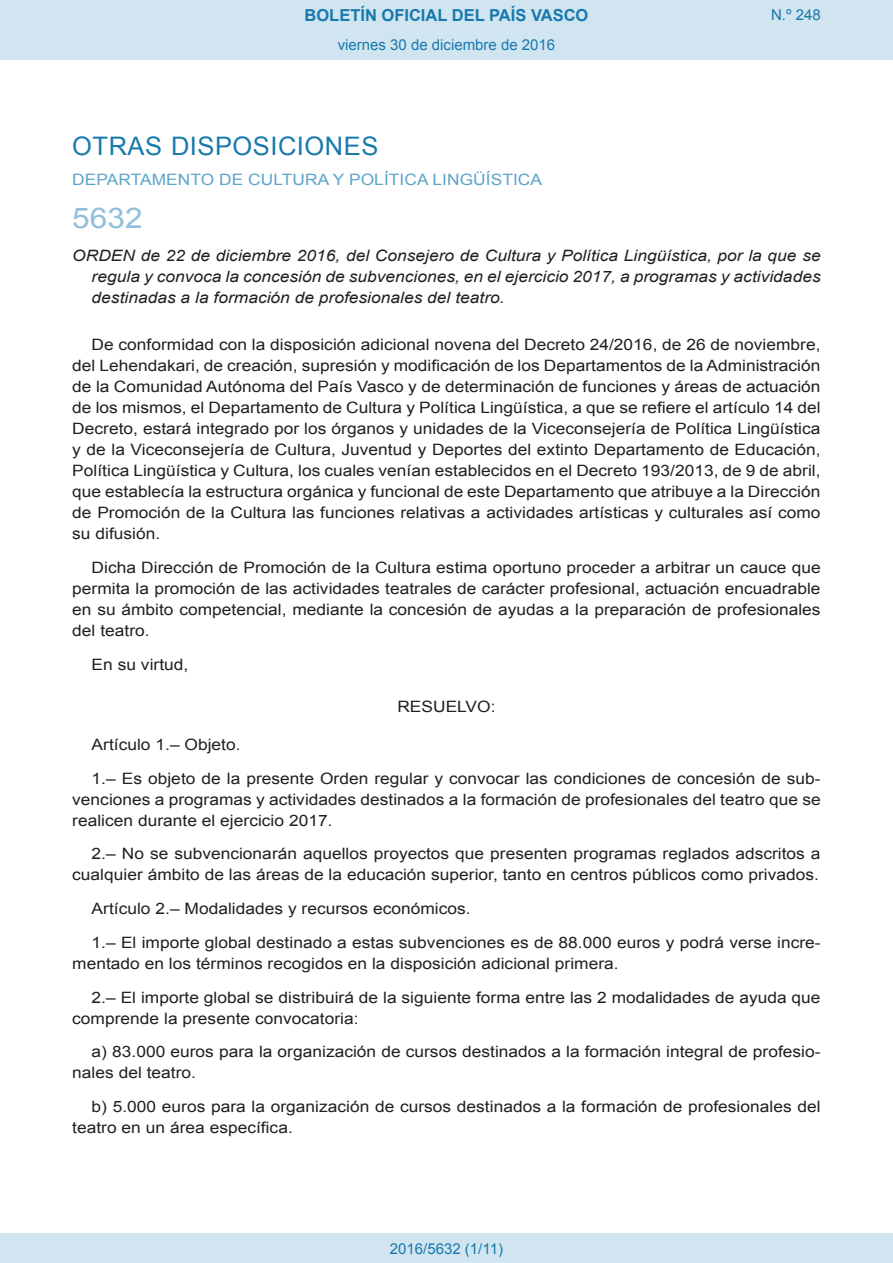
<style>
.page{position:relative;width:893px;height:1263px;background:#fff}
.page>*{position:absolute;margin:0;border:0;box-sizing:border-box;transform-origin:0 0}
.BOPVOrden{font:28.5px "Arial";color:#90c0db;scale:1.11 1}
.BOPVSeccion{font:25.5px "Arial";letter-spacing:.02em;color:#1879ad}
.t1{font:700 16.5px "Arial";color:#1879ad}
.BOPVDetalle{font:15.6px/21px "Arial";color:#231f20;scale:1.11 1}
.BOPVTitulo{font:italic 15.6px/21px "Arial";color:#231f20;text-align:justify;scale:1.11 1}
.BOPVOrganismo{font:15.6px "Arial";letter-spacing:.005em;color:#5ea4ca;scale:1.11 1}
.BOPVClave{font:15.6px "Arial";color:#231f20;scale:1.11 1}
.Paginacion_Centro{font:15px "Arial";color:#1879ad}
</style>
<div class="page">
<div style="left:0;top:0;width:893px;height:60px;background:#d0e5f0"></div>
<div style="left:0;top:1233px;width:893px;height:30px;background:#d0e5f0"></div>
<p class="t1" style="left:305px;top:4px;width:285px">BOLETÍN OFICIAL DEL PAÍS VASCO</p>
<p class="Paginacion_Centro" style="left:338px;top:35px;width:219px">viernes 30 de diciembre de 2016</p>
<p class="Paginacion_Centro" style="left:771px;top:5px;width:51px">N.º 248</p>
<p class="BOPVSeccion" style="left:72px;top:129px;width:308px">OTRAS DISPOSICIONES</p>
<p class="BOPVOrganismo" style="left:72px;top:169px;width:425px">DEPARTAMENTO DE CULTURA Y POLÍTICA LINGÜÍSTICA</p>
<p class="BOPVOrden" style="left:72px;top:199px;width:65px">5632</p>
<p class="BOPVTitulo" style="left:92px;top:246px;width:658px;text-indent:-19px">ORDEN de 22 de diciembre 2016, del Consejero de Cultura y Política Lingüística, por la que se regula y convoca la concesión de subvenciones, en el ejercicio 2017, a programas y actividades destinadas a la formación de profesionales del teatro.</p>
<p class="BOPVDetalle" style="left:72px;top:334px;width:676px;text-align:justify;text-indent:19px">De conformidad con la disposición adicional novena del Decreto 24/2016, de 26 de noviembre, del Lehendakari, de creación, supresión y modificación de los Departamentos de la Administración de la Comunidad Autónoma del País Vasco y de determinación de funciones y áreas de actuación de los mismos, el Departamento de Cultura y Política Lingüística, a que se refiere el artículo 14 del Decreto, estará integrado por los órganos y unidades de la Viceconsejería de Política Lingüística y de la Viceconsejería de Cultura, Juventud y Deportes del extinto Departamento de Educación, Política Lingüística y Cultura, los cuales venían establecidos en el Decreto 193/2013, de 9 de abril, que establecía la estructura orgánica y funcional de este Departamento que atribuye a la Dirección de Promoción de la Cultura las funciones relativas a actividades artísticas y culturales así como su difusión.</p>
<p class="BOPVDetalle" style="left:72px;top:557px;width:676px;text-align:justify;text-indent:19px">Dicha Dirección de Promoción de la Cultura estima oportuno proceder a arbitrar un cauce que permita la promoción de las actividades teatrales de carácter profesional, actuación encuadrable en su ámbito competencial, mediante la concesión de ayudas a la preparación de profesionales del teatro.</p>
<p class="BOPVDetalle" style="left:92px;top:654px;width:89px">En su virtud,</p>
<p class="BOPVClave" style="left:397px;top:696px;width:90px">RESUELVO:</p>
<p class="BOPVDetalle" style="left:92px;top:734px;width:136px">Artículo 1.– Objeto.</p>
<p class="BOPVDetalle" style="left:72px;top:768px;width:676px;text-align:justify;text-indent:19px">1.– Es objeto de la presente Orden regular y convocar las condiciones de concesión de sub&shy;venciones a programas y actividades destinados a la formación de profesionales del teatro que se realicen durante el ejercicio 2017.</p>
<p class="BOPVDetalle" style="left:72px;top:843px;width:676px;text-align:right">2.– No se subvencionarán aquellos proyectos que presenten programas reglados adscritos a cualquier ámbito de las áreas de la educación superior, tanto en centros públicos como privados.</p>
<p class="BOPVDetalle" style="left:92px;top:898px;width:343px">Artículo 2.– Modalidades y recursos económicos.</p>
<p class="BOPVDetalle" style="left:72px;top:932px;width:676px;text-indent:19px">1.– El importe global destinado a estas subvenciones es de 88.000 euros y podrá verse incre&shy;mentado en los términos recogidos en la disposición adicional primera.</p>
<p class="BOPVDetalle" style="left:72px;top:987px;width:676px;text-indent:19px">2.– El importe global se distribuirá de la siguiente forma entre las 2 modalidades de ayuda que comprende la presente convocatoria:</p>
<p class="BOPVDetalle" style="left:72px;top:1041px;width:676px;text-indent:19px">a) 83.000 euros para la organización de cursos destinados a la formación integral de profesio&shy;nales del teatro.</p>
<p class="BOPVDetalle" style="left:72px;top:1096px;width:676px;text-indent:19px">b) 5.000 euros para la organización de cursos destinados a la formación de profesionales del teatro en un área específica.</p>
<p class="Paginacion_Centro" style="left:390px;top:1238px;width:115px">2016/5632 (1/11)</p>
</div>
